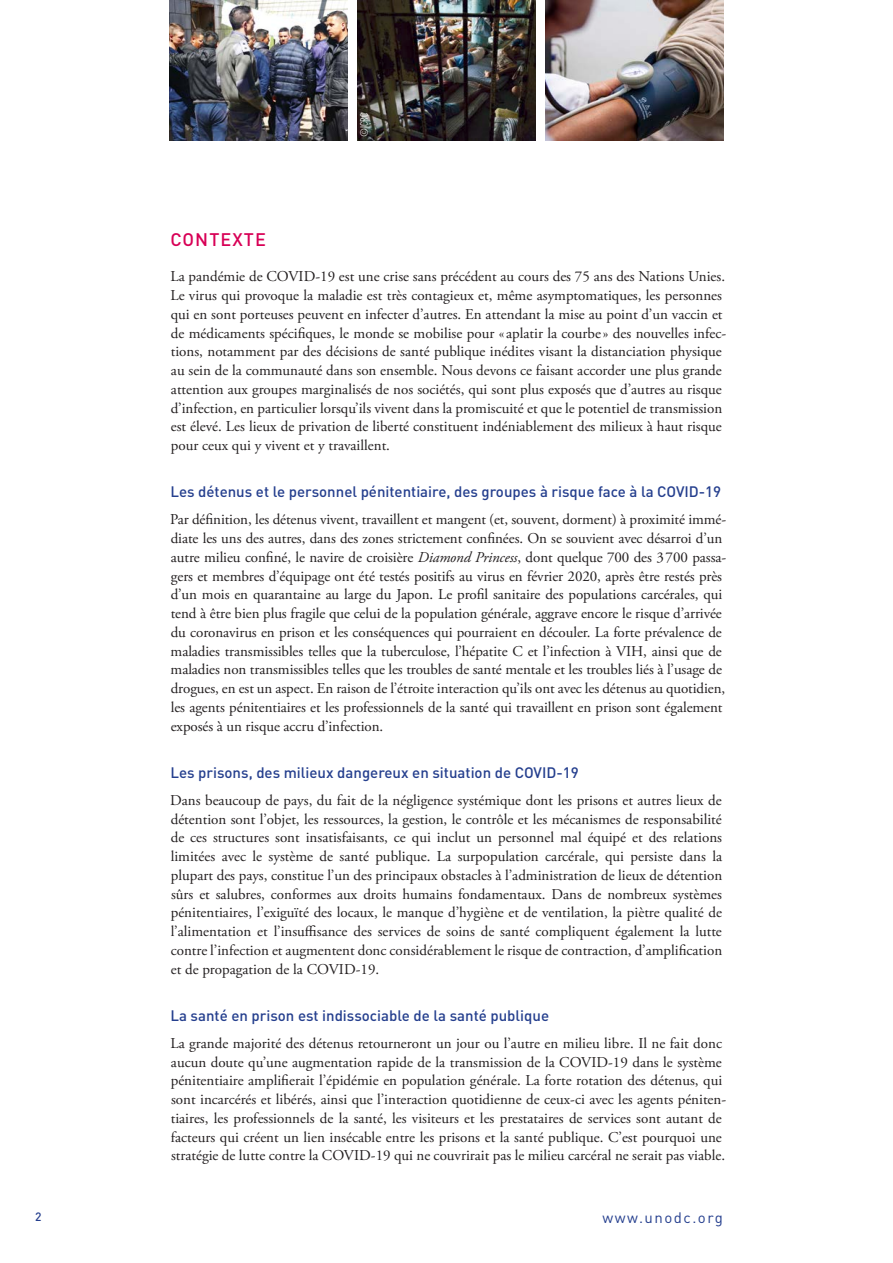
<style>
.page{position:relative;width:893px;height:1263px;background:#fff}
.page>*{position:absolute;margin:0;border:0;box-sizing:border-box;transform-origin:0 0}
.t1{font:500 18px "DIN Pro";letter-spacing:.06em;color:#d80056}
.t2{font:15px/18.8px "Adobe Garamond Pro";color:#231f20}
.t3{font:500 15px "DIN Pro";color:#253f8e}
.t4{font:15px "DIN Pro";letter-spacing:.1em;color:#253f8e}
.t5{font:500 12px "DIN Pro";color:#253f8e}
.t6{font:condensed 10.5px "DIN Pro";color:#fff}
.s1{font-style:italic}
</style>
<div class="page">
<img style="left:169px;top:0;width:179px;height:141px">
<img style="left:357px;top:0;width:179px;height:141px">
<img style="left:545px;top:0;width:179px;height:141px">
<p class="t6" style="left:357px;top:137px;width:25px;rotate:-90deg">©ICRC</p>
<p class="t1" style="left:170px;top:224px;width:97px">CONTEXTE</p>
<p class="t2" style="left:170px;top:268px;width:557px">La pandémie de COVID-19 est une crise sans précédent au cours des 75 ans des Nations Unies.<br>Le virus qui provoque la maladie est très contagieux et, même asymptomatiques, les personnes qui en sont porteuses peuvent en infecter d’autres. En attendant la mise au point d’un vaccin et de médicaments spécifiques, le monde se mobilise pour « aplatir la courbe» des nouvelles infec&shy;tions, notamment par des décisions de santé publique inédites visant la distanciation physique au sein de la communauté dans son ensemble. Nous devons ce faisant accorder une plus grande attention aux groupes marginalisés de nos sociétés, qui sont plus exposés que d’autres au risque d’infection, en particulier lorsqu’ils vivent dans la promiscuité et que le potentiel de transmission est élevé. Les lieux de privation de liberté constituent indéniablement des milieux à haut risque pour ceux qui y vivent et y travaillent.</p>
<p class="t3" style="left:170px;top:479px;width:552px">Les détenus et le personnel pénitentiaire, des groupes à risque face à la COVID-19</p>
<p class="t2" style="left:170px;top:511px;width:557px">Par définition, les détenus vivent, travaillent et mangent (et, souvent, dorment) à proximité immé&shy;diate les uns des autres, dans des zones strictement confinées. On se souvient avec désarroi d’un autre milieu confiné, le navire de croisière <span class="s1">Diamond Princess</span>, dont quelque 700 des 3700 passa&shy;gers et membres d’équipage ont été testés positifs au virus en février 2020, après être restés près d’un mois en quarantaine au large du Japon. Le profil sanitaire des populations carcérales, qui tend à être bien plus fragile que celui de la population générale, aggrave encore le risque d’arrivée du coronavirus en prison et les conséquences qui pourraient en découler. La forte prévalence de maladies transmissibles telles que la tuberculose, l’hépatite C et l’infection à VIH, ainsi que de maladies non transmissibles telles que les troubles de santé mentale et les troubles liés à l’usage de drogues, en est un aspect. En raison de l’étroite interaction qu’ils ont avec les détenus au quotidien, les agents pénitentiaires et les professionnels de la santé qui travaillent en prison sont également exposés à un risque accru d’infection.</p>
<p class="t3" style="left:170px;top:760px;width:410px">Les prisons, des milieux dangereux en situation de COVID-19</p>
<p class="t2" style="left:170px;top:791px;width:553px;text-align:justify">Dans beaucoup de pays, du fait de la négligence systémique dont les prisons et autres lieux de détention sont l’objet, les ressources, la gestion, le contrôle et les mécanismes de responsabilité de ces structures sont insatisfaisants, ce qui inclut un personnel mal équipé et des relations limitées avec le système de santé publique. La surpopulation carcérale, qui persiste dans la plupart des pays, constitue l’un des principaux obstacles à l’administration de lieux de détention sûrs et salubres, conformes aux droits humains fondamentaux. Dans de nombreux systèmes pénitentiaires, l’exiguïté des locaux, le manque d’hygiène et de ventilation, la piètre qualité de l’alimentation et l’insuffisance des services de soins de santé compliquent également la lutte contre l’infection et augmentent donc considérablement le risque de contraction, d’amplification et de propagation de la COVID-19.</p>
<p class="t3" style="left:170px;top:1003px;width:380px">La santé en prison est indissociable de la santé publique</p>
<p class="t2" style="left:170px;top:1034px;width:557px">La grande majorité des détenus retourneront un jour ou l’autre en milieu libre. Il ne fait donc aucun doute qu’une augmentation rapide de la transmission de la COVID-19 dans le système pénitentiaire amplifierait l’épidémie en population générale. La forte rotation des détenus, qui sont incarcérés et libérés, ainsi que l’interaction quotidienne de ceux-ci avec les agents péniten&shy;tiaires, les professionnels de la santé, les visiteurs et les prestataires de services sont autant de facteurs qui créent un lien insécable entre les prisons et la santé publique. C’est pourquoi une stratégie de lutte contre la COVID-19 qui ne couvrirait pas le milieu carcéral ne serait pas viable.</p>
<p class="t5" style="left:35px;top:1207px;width:8px">2</p>
<p class="t4" style="left:602px;top:1206px;width:122px">www.unodc.org</p>
</div>
